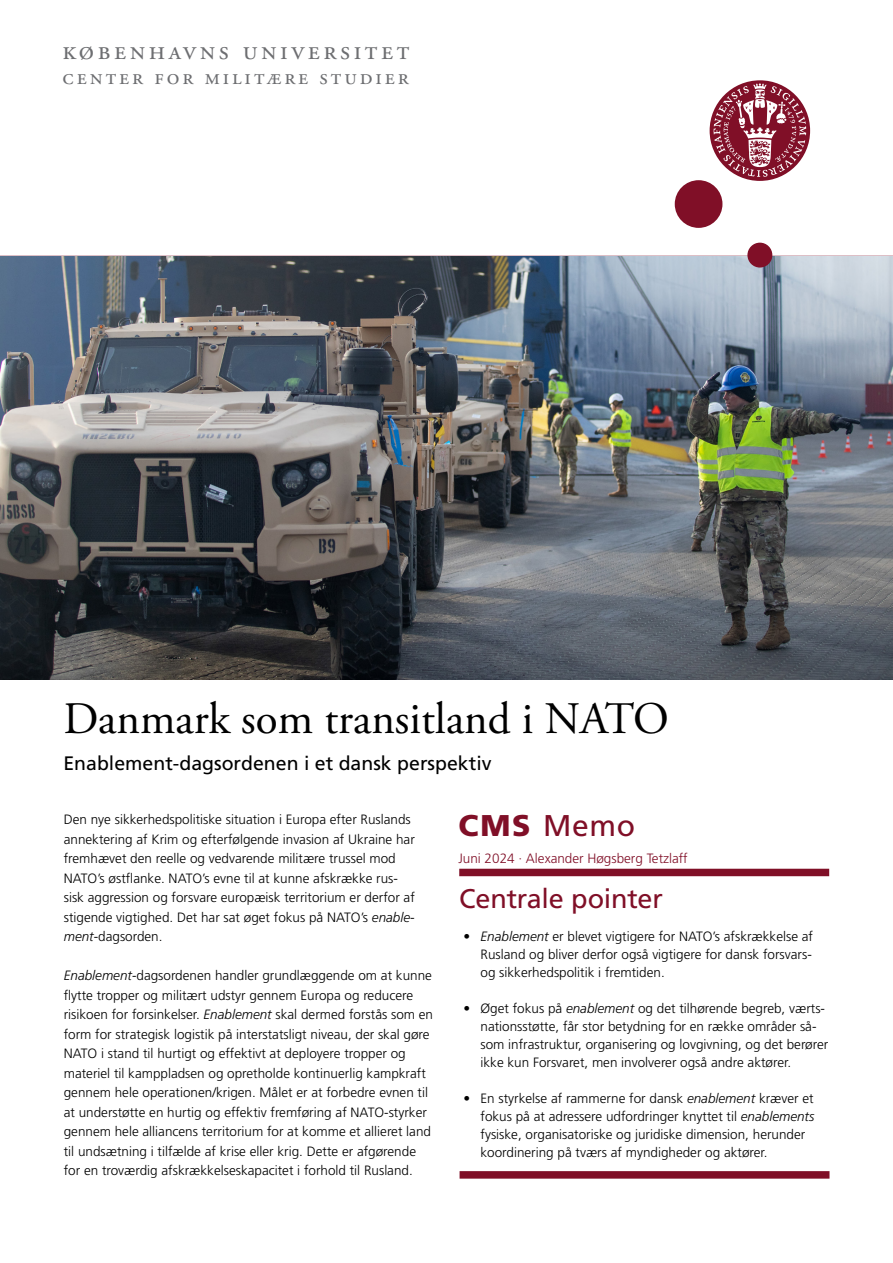
<style>
.page{position:relative;width:893px;height:1263px;background:#fff}
.page>*{position:absolute;margin:0;border:0;box-sizing:border-box;transform-origin:0 0}
.Underrubrik{font:45px "Adobe Garamond Pro";letter-spacing:-.02em;color:#000}
.t1{font:30px "Frutiger LT Std";color:#800f27}
.Faculty___Institute{font:27px "Adobe Garamond Pro";letter-spacing:.13em;color:#6d6e71}
.Box_rubrik{font:27px "Frutiger LT Std";letter-spacing:-.01em;color:#800f27}
.University{font:22.5px "Adobe Garamond Pro";letter-spacing:.13em;color:#6d6e71}
.Underrubrik-2{font:19.5px "Frutiger LT Std";color:#000}
.Brød{font:300 13.5px/19.5px "Frutiger LT Std";color:#000}
.Punktopstilling{font:300 13.5px/18px "Frutiger LT Std";color:#000}
.t2{font:300 13.5px "Frutiger LT Std";color:#800f27}
.s1{font-style:italic}
.s2{font-weight:900}
</style>
<div class="page">
<div style="left:459px;top:869px;width:370px;height:7px;background:#800f27"></div>
<hr style="left:0;top:256px;width:893px;height:1px;background:#800f27">
<img style="left:0;top:257px;width:893px;height:423px">
<div style="left:710px;top:80px;width:100px;height:101px;background:#800f27;border-radius:50%"></div>
<div style="left:675px;top:180px;width:47px;height:48px;background:#800f27;border-radius:50%"></div>
<div style="left:747px;top:243px;width:25px;height:25px;background:#800f27;border-radius:50%"></div>
<svg style="left:714px;top:83px;width:92px;height:94px"></svg>
<div style="left:460px;top:1171px;width:369px;height:7px;background:#800f27"></div>
<p class="Faculty___Institute" style="left:63px;top:34px;width:348px">københavns universitet</p>
<p class="University" style="left:63px;top:64px;width:348px">center for militære studier</p>
<p class="Underrubrik" style="left:63px;top:691px;width:607px">Danmark som transitland i NATO</p>
<p class="Underrubrik-2" style="left:63px;top:752px;width:430px">Enablement-dagsordenen i et dansk perspektiv</p>
<p class="Brød" style="left:64px;top:810px;width:353px">Den nye sikkerhedspolitiske situation i Europa efter Ruslands annektering af Krim og efterfølgende invasion af Ukraine har fremhævet den reelle og vedvarende militære trussel mod NATO’s østflanke. NATO’s evne til at kunne afskrække rus&shy;sisk aggression og forsvare europæisk territorium er derfor af stigende vigtighed. Det har sat øget fokus på NATO’s <span class="s1">enable&shy;ment</span>-dagsorden.</p>
<p class="Brød" style="left:64px;top:966px;width:371px"><span class="s1">Enablement</span>-dagsordenen handler grundlæggende om at kunne flytte tropper og militært udstyr gennem Europa og reducere risikoen for forsinkelser. <span class="s1">Enablement</span> skal dermed forstås som en form for strategisk logistik på interstatsligt niveau, der skal gøre NATO i stand til hurtigt og effektivt at deployere tropper og materiel til kamppladsen og opretholde kontinuerlig kampkraft gennem hele operationen/krigen. Målet er at forbedre evnen til at understøtte en hurtig og effektiv fremføring af NATO-styrker gennem hele alliancens territorium for at komme et allieret land til undsætning i tilfælde af krise eller krig. Dette er afgørende for en troværdig afskrækkelseskapacitet i forhold til Rusland.</p>
<p class="t1" style="left:458px;top:808px;width:178px"><span class="s2">CMS</span> Memo</p>
<p class="t2" style="left:458px;top:851px;width:231px">Juni 2024 · Alexander Høgsberg Tetzlaff</p>
<p class="Box_rubrik" style="left:459px;top:883px;width:205px">Centrale pointer</p>
<p class="Punktopstilling" style="left:480px;top:928px;width:334px;text-align:justify;text-indent:-17px">• <span class="s1">Enablement</span> er blevet vigtigere for NATO’s afskrækkelse af Rusland og bliver derfor også vigtigere for dansk forsvars&shy;og sikkerhedspolitik i fremtiden.</p>
<p class="Punktopstilling" style="left:480px;top:1000px;width:349px;text-indent:-17px">• Øget fokus på <span class="s1">enablement</span> og det tilhørende begreb, værts&shy;nationsstøtte, får stor betydning for en række områder så&shy;som infrastruktur, organisering og lovgivning, og det berører ikke kun Forsvaret, men involverer også andre aktører.</p>
<p class="Punktopstilling" style="left:480px;top:1090px;width:335px;text-indent:-17px">• En styrkelse af rammerne for dansk <span class="s1">enablement</span> kræver et fokus på at adressere udfordringer knyttet til <span class="s1">enablements </span>fysiske, organisatoriske og juridiske dimension, herunder koordinering på tværs af myndigheder og aktører.</p>
</div>
